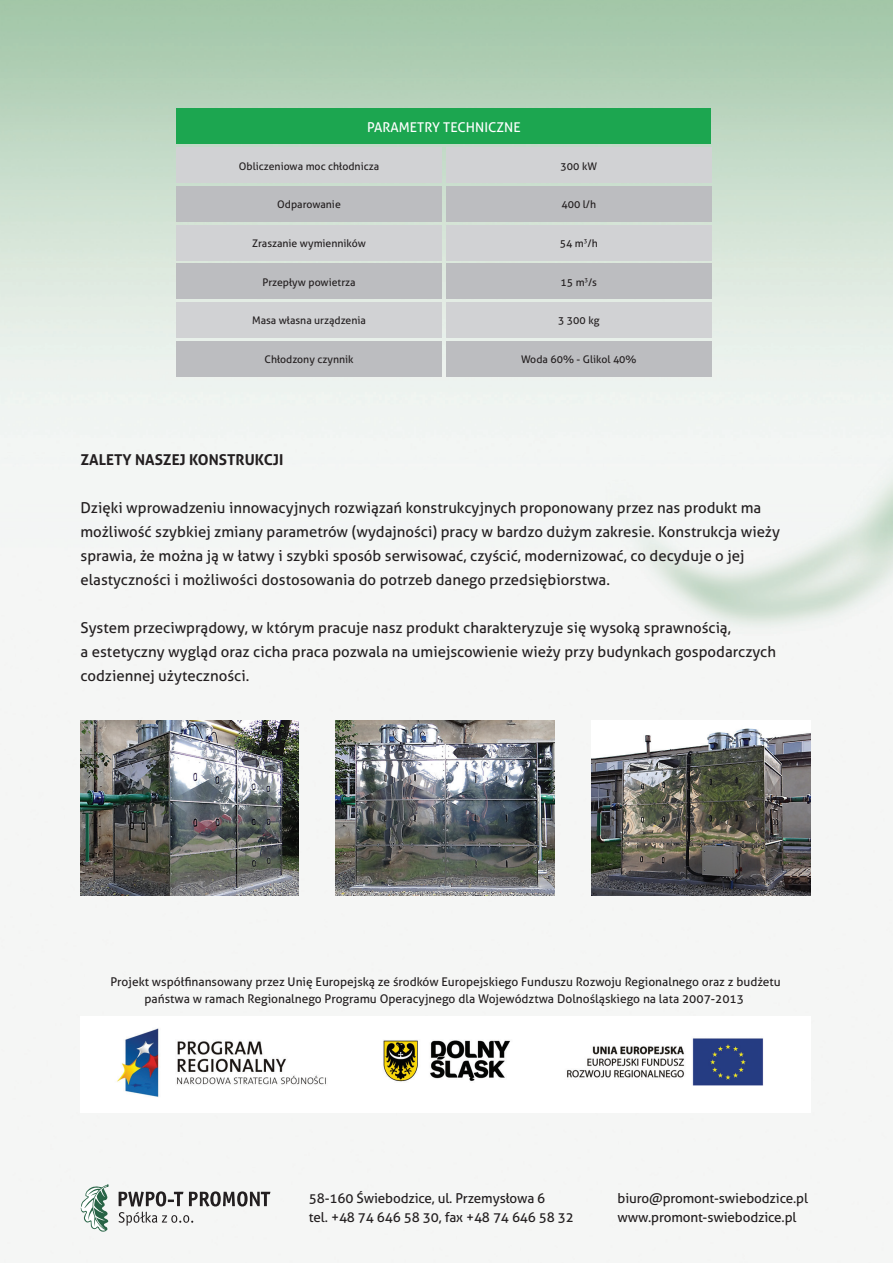
<style>
.page{position:relative;width:893px;height:1263px;background:#fff}
.page>*{position:absolute;margin:0;border:0;box-sizing:border-box;transform-origin:0 0}
.t1{font:15px/24px "Aller";color:#231f20}
.t2{font:700 15px "Aller";color:#231f20}
.t3{font:13.5px/19.5px "Aller";letter-spacing:-.01em;color:#231f20}
.t4{font:13.5px "Aller";color:#fff}
.t5{font:12px/16.5px "Aller";color:#231f20;text-align:center}
.t6{font:10.5px "Aller";color:#231f20}
</style>
<div class="page">
<img style="left:0;top:0;width:893px;height:1263px">
<div style="left:176px;top:108px;width:535px;height:36px;background:#1ca650"></div>
<div style="left:176px;top:147px;width:266px;height:36px;background:#d1d2d4"></div>
<div style="left:176px;top:186px;width:266px;height:36px;background:#bcbdc0"></div>
<div style="left:176px;top:225px;width:266px;height:35px;background:#d1d2d4"></div>
<div style="left:176px;top:263px;width:266px;height:36px;background:#bcbdc0"></div>
<div style="left:176px;top:302px;width:266px;height:36px;background:#d1d2d4"></div>
<div style="left:176px;top:341px;width:266px;height:36px;background:#bcbdc0"></div>
<div style="left:446px;top:147px;width:265px;height:36px;background:#d1d2d4"></div>
<div style="left:446px;top:186px;width:265px;height:36px;background:#bcbdc0"></div>
<div style="left:446px;top:225px;width:265px;height:35px;background:#d1d2d4"></div>
<div style="left:446px;top:263px;width:265px;height:36px;background:#bcbdc0"></div>
<div style="left:446px;top:302px;width:265px;height:36px;background:#d1d2d4"></div>
<div style="left:446px;top:341px;width:265px;height:36px;background:#bcbdc0"></div>
<svg style="left:80px;top:1184px;width:29px;height:48px"></svg>
<svg style="left:119px;top:1191px;width:151px;height:35px"></svg>
<img style="left:80px;top:720px;width:219px;height:175px">
<img style="left:336px;top:720px;width:218px;height:175px">
<img style="left:591px;top:720px;width:219px;height:175px">
<img style="left:80px;top:1016px;width:730px;height:97px">
<p class="t4" style="left:367px;top:119px;width:155px">PARAMETRY TECHNICZNE</p>
<p class="t6" style="left:239px;top:160px;width:142px">Obliczeniowa moc chłodnicza</p>
<p class="t6" style="left:277px;top:198px;width:65px">Odparowanie</p>
<p class="t6" style="left:252px;top:237px;width:115px">Zraszanie wymienników</p>
<p class="t6" style="left:262px;top:276px;width:95px">Przepływ powietrza</p>
<p class="t6" style="left:252px;top:314px;width:115px">Masa własna urządzenia</p>
<p class="t6" style="left:561px;top:160px;width:38px">300 kW</p>
<p class="t6" style="left:561px;top:198px;width:36px">400 l/h</p>
<p class="t6" style="left:560px;top:237px;width:40px">54 m<sup>3</sup>/h</p>
<p class="t6" style="left:561px;top:276px;width:38px">15 m<sup>3</sup>/s</p>
<p class="t6" style="left:558px;top:314px;width:43px">3 300 kg</p>
<p class="t6" style="left:265px;top:353px;width:91px">Chłodzony czynnik</p>
<p class="t6" style="left:521px;top:353px;width:117px">Woda 60% - Glikol 40%</p>
<p class="t2" style="left:81px;top:450px;width:204px">ZALETY NASZEJ KONSTRUKCJI</p>
<p class="t1" style="left:81px;top:495px;width:701px">Dzięki wprowadzeniu innowacyjnych rozwiązań konstrukcyjnych proponowany przez nas produkt ma możliwość szybkiej zmiany parametrów (wydajności) pracy w bardzo dużym zakresie. Konstrukcja wieży sprawia, że można ją w łatwy i szybki sposób serwisować, czyścić, modernizować, co decyduje o jej elastyczności i możliwości dostosowania do potrzeb danego przedsiębiorstwa.</p>
<p class="t1" style="left:81px;top:615px;width:697px">System przeciwprądowy, w którym pracuje nasz produkt charakteryzuje się wysoką sprawnością,<br>a estetyczny wygląd oraz cicha praca pozwala na umiejscowienie wieży przy budynkach gospodarczych codziennej użyteczności.</p>
<p class="t5" style="left:111px;top:973px;width:672px">Projekt współfinansowany przez Unię Europejską ze środków Europejskiego Funduszu Rozwoju Regionalnego oraz z budżetu państwa w ramach Regionalnego Programu Operacyjnego dla Województwa Dolnośląskiego na lata 2007-2013</p>
<p class="t3" style="left:309px;top:1188px;width:267px">58-160 Świebodzice, ul. Przemysłowa 6<br>tel. +48 74 646 58 30, fax +48 74 646 58 32</p>
<p class="t3" style="left:618px;top:1188px;width:192px">biuro@promont-swiebodzice.pl www.promont-swiebodzice.pl</p>
</div>
